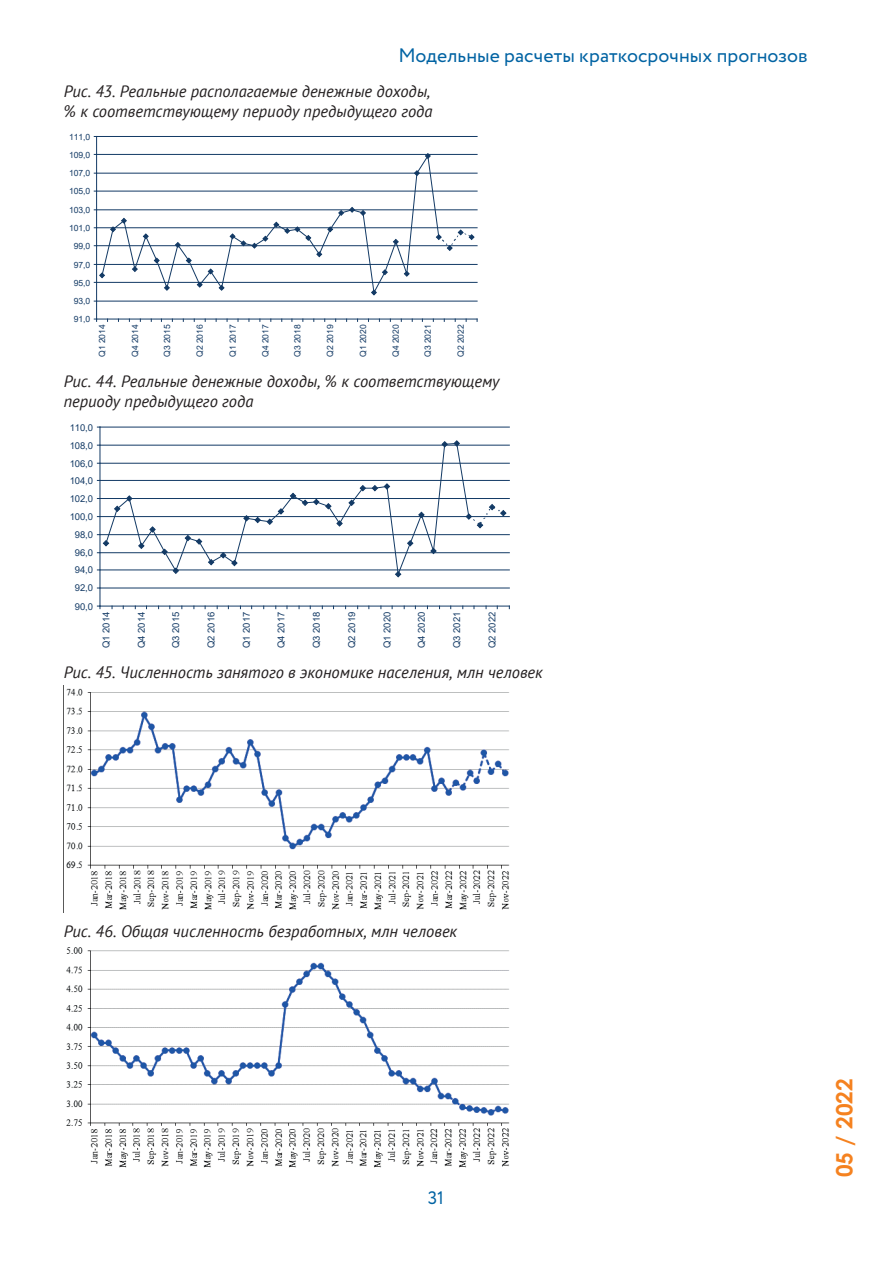
<style>
.page{position:relative;width:893px;height:1263px;background:#fff}
.page>*{position:absolute;margin:0;border:0;box-sizing:border-box;transform-origin:0 0}
.t1{font:700 22.5px "Century Gothic";color:#f58220}
.t2{font:19.5px "Circe";letter-spacing:.005em;color:#0163a3}
.t3{font:18px "Circe";color:#0163a3}
.t4{font:italic 16.5px/19.8px "PT Sans";color:#231f20}
.t5{font:9.45px "Arial";letter-spacing:-.01em;color:#133a65}
.t6{font:8.55px "Arial";letter-spacing:-.01em;color:#133a65}
</style>
<div class="page">
<hr style="left:97px;top:301px;width:380px;height:1px;background:#133a65">
<hr style="left:97px;top:282px;width:380px;height:1px;background:#133a65">
<hr style="left:97px;top:264px;width:380px;height:1px;background:#133a65">
<hr style="left:97px;top:245px;width:380px;height:1px;background:#133a65">
<hr style="left:97px;top:227px;width:380px;height:1px;background:#133a65">
<hr style="left:97px;top:210px;width:380px;height:1px;background:#133a65">
<hr style="left:97px;top:191px;width:380px;height:1px;background:#133a65">
<hr style="left:97px;top:173px;width:380px;height:1px;background:#133a65">
<hr style="left:97px;top:154px;width:380px;height:1px;background:#133a65">
<hr style="left:97px;top:136px;width:380px;height:1px;background:#133a65">
<hr style="left:96px;top:136px;width:1px;height:183px;background:#133a65">
<hr style="left:97px;top:319px;width:380px;height:1px;background:#133a65">
<svg style="left:94px;top:153px;width:381px;height:149px"></svg>
<hr style="left:100px;top:588px;width:409px;height:1px;background:#133a65">
<hr style="left:100px;top:570px;width:409px;height:1px;background:#133a65">
<hr style="left:100px;top:552px;width:409px;height:1px;background:#133a65">
<hr style="left:100px;top:534px;width:409px;height:1px;background:#133a65">
<hr style="left:100px;top:516px;width:409px;height:1px;background:#133a65">
<hr style="left:100px;top:498px;width:409px;height:1px;background:#133a65">
<hr style="left:100px;top:480px;width:409px;height:1px;background:#133a65">
<hr style="left:100px;top:463px;width:409px;height:1px;background:#133a65">
<hr style="left:100px;top:445px;width:409px;height:1px;background:#133a65">
<hr style="left:100px;top:427px;width:409px;height:1px;background:#133a65">
<hr style="left:100px;top:427px;width:1px;height:179px;background:#133a65">
<hr style="left:100px;top:606px;width:409px;height:1px;background:#133a65">
<svg style="left:97px;top:440px;width:410px;height:138px"></svg>
<img style="left:66px;top:688px;width:444px;height:222px">
<img style="left:66px;top:947px;width:444px;height:221px">
<p class="t2" style="left:398px;top:43px;width:411px">Модельные расчеты краткосрочных прогнозов</p>
<p class="t4" style="left:64px;top:81px;width:370px">Рис. 43. Реальные располагаемые денежные доходы, % к соответствующему периоду предыдущего года</p>
<p class="t6" style="left:69px;top:131px;width:23px">111,0</p>
<p class="t6" style="left:69px;top:149px;width:23px">109,0</p>
<p class="t6" style="left:69px;top:167px;width:23px">107,0</p>
<p class="t6" style="left:69px;top:185px;width:23px">105,0</p>
<p class="t6" style="left:69px;top:204px;width:23px">103,0</p>
<p class="t6" style="left:69px;top:222px;width:23px">101,0</p>
<p class="t6" style="left:74px;top:240px;width:18px">99,0</p>
<p class="t6" style="left:74px;top:259px;width:18px">97,0</p>
<p class="t6" style="left:74px;top:277px;width:18px">95,0</p>
<p class="t6" style="left:74px;top:295px;width:18px">93,0</p>
<p class="t6" style="left:74px;top:313px;width:18px">91,0</p>
<p class="t6" style="left:96px;top:357px;width:34px;rotate:-90deg">Q1 2014</p>
<p class="t6" style="left:129px;top:357px;width:34px;rotate:-90deg">Q4 2014</p>
<p class="t6" style="left:161px;top:357px;width:34px;rotate:-90deg">Q3 2015</p>
<p class="t6" style="left:194px;top:357px;width:34px;rotate:-90deg">Q2 2016</p>
<p class="t6" style="left:227px;top:357px;width:34px;rotate:-90deg">Q1 2017</p>
<p class="t6" style="left:260px;top:357px;width:34px;rotate:-90deg">Q4 2017</p>
<p class="t6" style="left:292px;top:357px;width:34px;rotate:-90deg">Q3 2018</p>
<p class="t6" style="left:324px;top:357px;width:34px;rotate:-90deg">Q2 2019</p>
<p class="t6" style="left:357px;top:357px;width:34px;rotate:-90deg">Q1 2020</p>
<p class="t6" style="left:390px;top:357px;width:34px;rotate:-90deg">Q4 2020</p>
<p class="t6" style="left:422px;top:357px;width:34px;rotate:-90deg">Q3 2021</p>
<p class="t6" style="left:455px;top:357px;width:34px;rotate:-90deg">Q2 2022</p>
<p class="t4" style="left:64px;top:371px;width:437px">Рис. 44. Реальные денежные доходы, % к соответствующему периоду предыдущего года</p>
<p class="t5" style="left:70px;top:421px;width:25px">110,0</p>
<p class="t5" style="left:70px;top:439px;width:25px">108,0</p>
<p class="t5" style="left:70px;top:457px;width:25px">106,0</p>
<p class="t5" style="left:70px;top:474px;width:25px">104,0</p>
<p class="t5" style="left:70px;top:492px;width:25px">102,0</p>
<p class="t5" style="left:70px;top:510px;width:25px">100,0</p>
<p class="t5" style="left:75px;top:528px;width:20px">98,0</p>
<p class="t5" style="left:75px;top:546px;width:20px">96,0</p>
<p class="t5" style="left:75px;top:563px;width:20px">94,0</p>
<p class="t5" style="left:75px;top:582px;width:20px">92,0</p>
<p class="t5" style="left:75px;top:600px;width:20px">90,0</p>
<p class="t5" style="left:100px;top:648px;width:38px;rotate:-90deg">Q1 2014</p>
<p class="t5" style="left:135px;top:648px;width:38px;rotate:-90deg">Q4 2014</p>
<p class="t5" style="left:169px;top:648px;width:38px;rotate:-90deg">Q3 2015</p>
<p class="t5" style="left:205px;top:648px;width:38px;rotate:-90deg">Q2 2016</p>
<p class="t5" style="left:240px;top:648px;width:38px;rotate:-90deg">Q1 2017</p>
<p class="t5" style="left:275px;top:648px;width:38px;rotate:-90deg">Q4 2017</p>
<p class="t5" style="left:310px;top:648px;width:38px;rotate:-90deg">Q3 2018</p>
<p class="t5" style="left:345px;top:648px;width:38px;rotate:-90deg">Q2 2019</p>
<p class="t5" style="left:381px;top:648px;width:38px;rotate:-90deg">Q1 2020</p>
<p class="t5" style="left:415px;top:648px;width:38px;rotate:-90deg">Q4 2020</p>
<p class="t5" style="left:450px;top:648px;width:38px;rotate:-90deg">Q3 2021</p>
<p class="t5" style="left:486px;top:648px;width:38px;rotate:-90deg">Q2 2022</p>
<p class="t4" style="left:64px;top:662px;width:481px">Рис. 45. Численность занятого в экономике населения, млн человек</p>
<p class="t4" style="left:64px;top:921px;width:395px">Рис. 46. Общая численность безработных, млн человек</p>
<p class="t3" style="left:428px;top:1186px;width:18px">31</p>
<h1 class="t1" style="left:827px;top:1177px;width:100px;rotate:-90deg">05 / 2022</h1>
</div>
